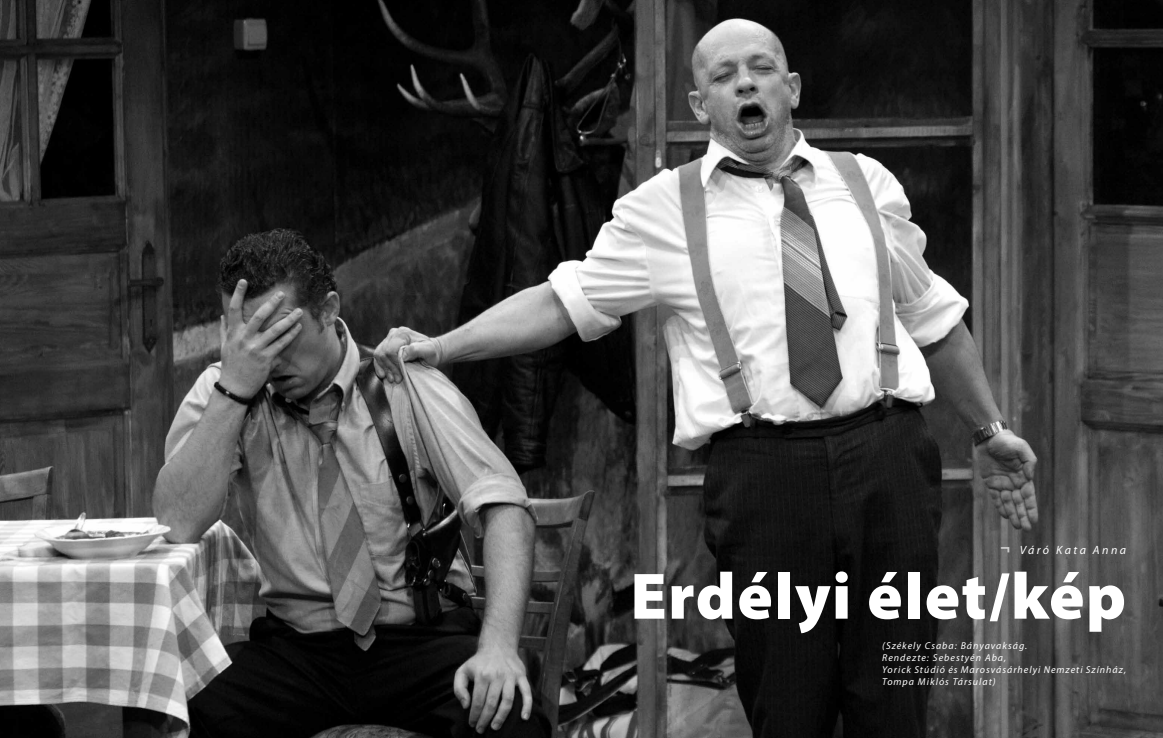
<style>
.page{position:relative;width:1163px;height:738px;background:#fff}
.page>*{position:absolute;margin:0;border:0;box-sizing:border-box;transform-origin:0 0}
.t1{font:900 66px "Myriad Pro";letter-spacing:.02em;color:#fff}
.t2{font:italic 12px "Myriad Pro";letter-spacing:.2em;color:#fff}
.t3{font:italic 10px/12px "Myriad Pro";letter-spacing:.1em;color:#fff}
.s1{font-weight:900;font-style:normal;font-size:16px;color:#cdcdcd}
</style>
<div class="page">
<img style="left:0;top:0;width:1162px;height:737px">
<p class="t2" style="left:1000px;top:542px;width:127px"><span class="s1">¬</span> Váró Kata Anna</p>
<h1 class="t1" style="left:630px;top:558px;width:497px">Erdélyi élet/kép</h1>
<p class="t3" style="left:882px;top:639px;width:245px">(Székely Csaba: Bányavakság.<br>Rendezte: Sebestyén Aba,<br>Yorick Stúdió és Marosvásárhelyi Nemzeti Színház, Tompa Miklós Társulat)</p>
</div>
